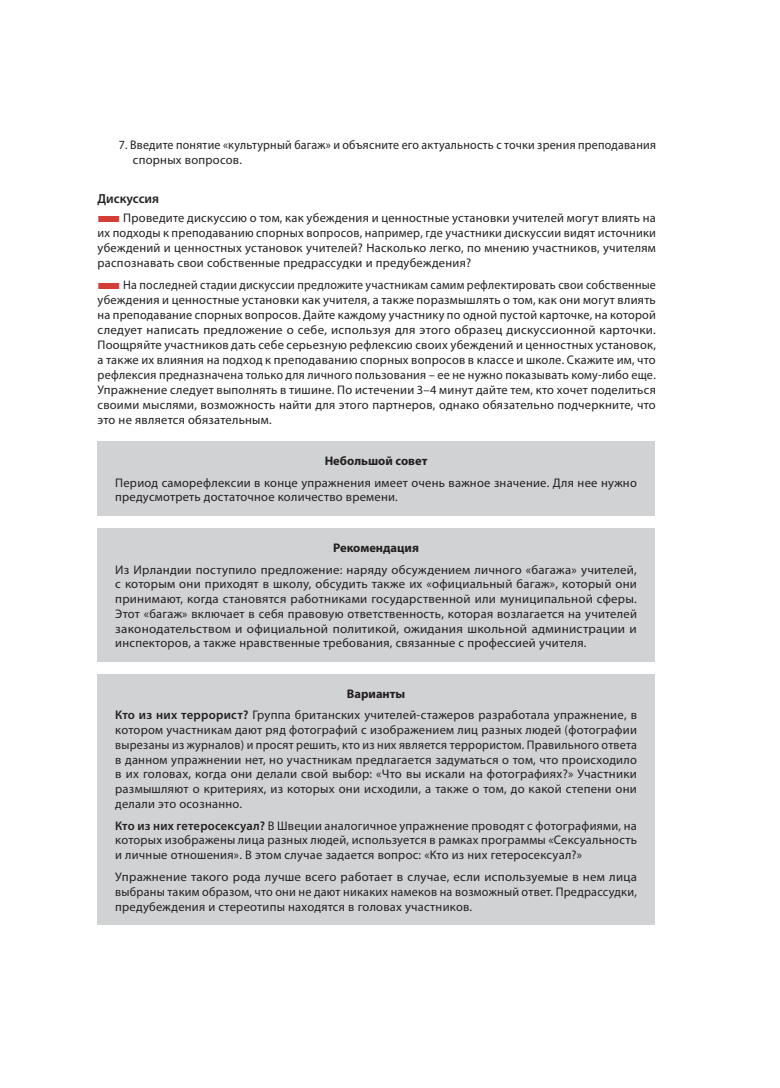
<style>
.page{position:relative;width:780px;height:1088px;background:#fff}
.page>*{position:absolute;margin:0;border:0;box-sizing:border-box;transform-origin:0 0}
.t1{font:600 13.12px "Myriad Pro";color:#231f20}
.t2{font:12.5px/14.8px "Myriad Pro";letter-spacing:.02em;color:#231f20;text-align:justify}
.t3{font:12.5px/15px "Myriad Pro";letter-spacing:.02em;color:#231f20;scale:.96 1}
.t4{font:700 12.5px "Myriad Pro";color:#231f20}
.s1{color:#d33d34}
.s2{font-weight:700}
.s3{font-weight:600}
</style>
<div class="page">
<div style="left:97px;top:441px;width:557px;height:75px;background:#d1d2d4"></div>
<div style="left:97px;top:528px;width:557px;height:133px;background:#d1d2d4"></div>
<div style="left:97px;top:674px;width:557px;height:251px;background:#d1d2d4"></div>
<p class="t3" style="left:133px;top:137px;width:546px;text-indent:-14px">7. Введите понятие «культурный багаж» и объясните его актуальность с точки зрения преподавания спорных вопросов.</p>
<p class="t1" style="left:97px;top:190px;width:63px">Дискуссия</p>
<p class="t2" style="left:97px;top:210px;width:560px"><span class="s1">■</span>Проведите дискуссию о том, как убеждения и ценностные установки учителей могут влиять на их подходы к преподаванию спорных вопросов, например, где участники дискуссии видят источники убеждений и ценностных установок учителей? Насколько легко, по мнению участников, учителям распознавать свои собственные предрассудки и предубеждения?</p>
<p class="t3" style="left:97px;top:277px;width:583px;text-align:justify"><span class="s1">■</span>На последней стадии дискуссии предложите участникам самим рефлектировать свои собственные убеждения и ценностные установки как учителя, а также поразмышлять о том, как они могут влиять на преподавание спорных вопросов. Дайте каждому участнику по одной пустой карточке, на которой следует написать предложение о себе, используя для этого образец дискуссионной карточки.<br>Поощряйте участников дать себе серьезную рефлексию своих убеждений и ценностных установок, а также их влияния на подход к преподаванию спорных вопросов в классе и школе. Скажите им, что рефлексия предназначена только для личного пользования – ее не нужно показывать кому-либо еще.<br>Упражнение следует выполнять в тишине. По истечении 3–4 минут дайте тем, кто хочет поделиться своими мыслями, возможность найти для этого партнеров, однако обязательно подчеркните, что это не является обязательным.</p>
<p class="t4" style="left:325px;top:452px;width:104px">Небольшой совет</p>
<p class="t2" style="left:115px;top:475px;width:523px">Период саморефлексии в конце упражнения имеет очень важное значение. Для нее нужно предусмотреть достаточное количество времени.</p>
<p class="t4" style="left:333px;top:539px;width:87px">Рекомендация</p>
<p class="t2" style="left:115px;top:562px;width:523px">Из Ирландии поступило предложение: наряду обсуждением личного «багажа» учителей, с которым они приходят в школу, обсудить также их «официальный багаж», который они принимают, когда становятся работниками государственной или муниципальной сферы.<br>Этот «багаж» включает в себя правовую ответственность, которая возлагается на учителей законодательством и официальной политикой, ожидания школьной администрации и инспекторов, а также нравственные требования, связанные с профессией учителя.</p>
<p class="t2" style="left:115px;top:682px;width:523px;line-height:21.9px;text-align:center"><span class="s2">Варианты<br></span><span class="s3">Кто из них террорист?</span> Группа британских учителей-стажеров разработала упражнение, в</p>
<p class="t2" style="left:115px;top:722px;width:523px">котором участникам дают ряд фотографий с изображением лиц разных людей (фотографии вырезаны из журналов) и просят решить, кто из них является террористом. Правильного ответа в данном упражнении нет, но участникам предлагается задуматься о том, что происходило в их головах, когда они делали свой выбор: «Что вы искали на фотографиях?» Участники размышляют о критериях, из которых они исходили, а также о том, до какой степени они делали это осознанно.</p>
<p class="t2" style="left:115px;top:818px;width:523px"><span class="s3">Кто из них гетеросексуал?</span> В Швеции аналогичное упражнение проводят с фотографиями, на которых изображены лица разных людей, используется в рамках программы «Сексуальность и личные отношения». В этом случае задается вопрос: «Кто из них гетеросексуал?»</p>
<p class="t2" style="left:115px;top:869px;width:523px">Упражнение такого рода лучше всего работает в случае, если используемые в нем лица выбраны таким образом, что они не дают никаких намеков на возможный ответ. Предрассудки, предубеждения и стереотипы находятся в головах участников.</p>
</div>
